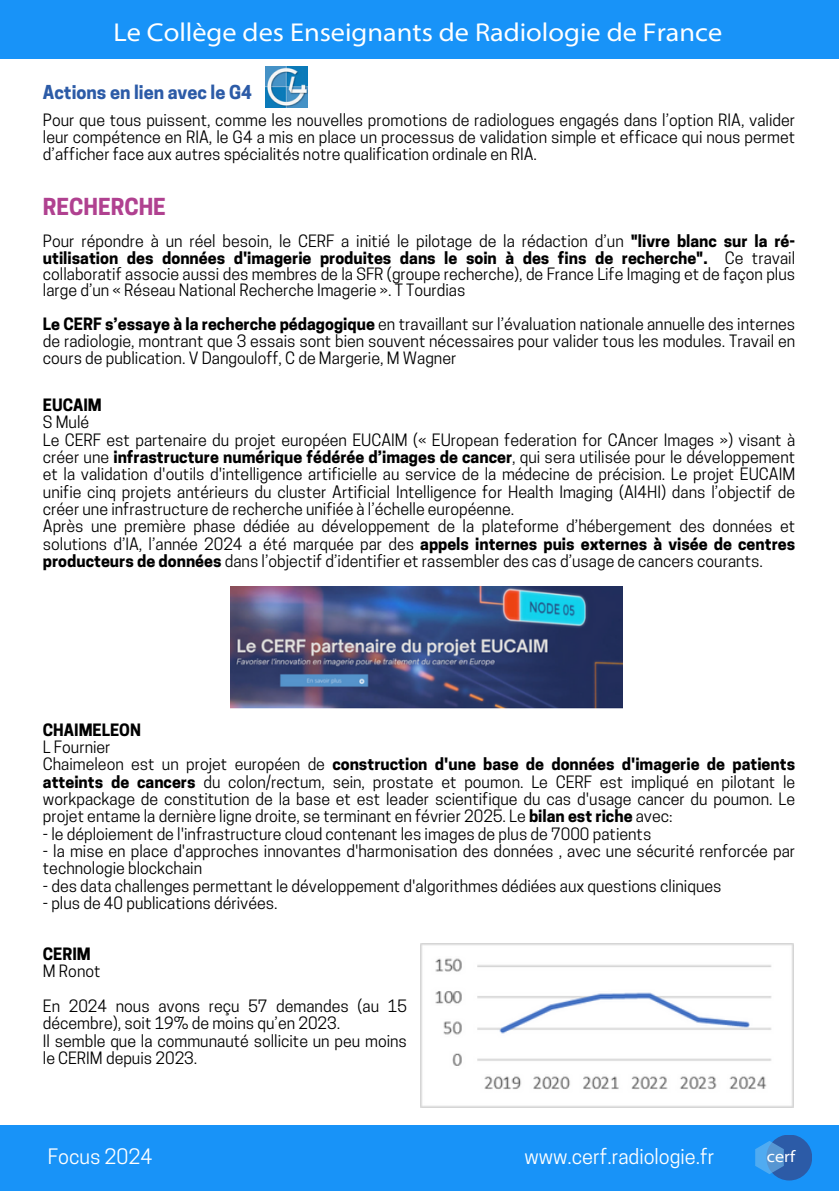
<style>
.page{position:relative;width:839px;height:1191px;background:#fff}
.page>*{position:absolute;margin:0;border:0;box-sizing:border-box;transform-origin:0 0}
.t1{font:semi-expanded 26px "Myriad Pro";color:#fff}
.t2{font:700 22px "Cooper Hewitt";color:#b04190}
.t3{font:20px "Cooper Hewitt";color:#fff}
.t4{font:700 18px "Cooper Hewitt";color:#2c5ba7}
.t5{font:semi-expanded 16.6px "Myriad Pro";color:#fff}
.t6{font:16px/17.4px "Cooper Hewitt";color:#000;text-align:justify}
.t7{font:700 16px "Cooper Hewitt";color:#000}
.s1{font-weight:700}
</style>
<div class="page">
<div style="left:0;top:0;width:838px;height:1191px;background:#1893f8"></div>
<div style="left:766px;top:1135px;width:46px;height:46px;background:#2c5ba7;border-radius:50%"></div>
<svg style="left:755px;top:1141px;width:28px;height:33px"></svg>
<div style="left:0;top:60px;width:838px;height:1065px;background:#fff"></div>
<img style="left:420px;top:944px;width:373px;height:163px">
<img style="left:231px;top:587px;width:391px;height:121px">
<img style="left:265px;top:67px;width:42px;height:40px">
<p class="t1" style="left:113px;top:21px;width:610px">Le Collège des Enseignants de Radiologie de France</p>
<p class="t4" style="left:43px;top:85px;width:210px">Actions en lien avec le G4</p>
<h2 class="t6" style="left:43px;top:113px;width:753px">Pour que tous puissent, comme les nouvelles promotions de radiologues engagés dans l’option RIA, valider leur compétence en RIA, le G4 a mis en place un processus de validation simple et efficace qui nous permet d’afficher face aux autres spécialités notre qualification ordinale en RIA.</h2>
<p class="t2" style="left:43px;top:198px;width:124px">RECHERCHE</p>
<p class="t6" style="left:43px;top:235px;width:753px;line-height:16.4px">Pour répondre à un réel besoin, le CERF a initié le pilotage de la rédaction d’un <span class="s1">"livre blanc sur la ré&shy;utilisation des données d'imagerie produites dans le soin à des fins de recherche".</span> Ce travail collaboratif associe aussi des membres de la SFR (groupe recherche), de France Life Imaging et de façon plus large d’un « Réseau National Recherche Imagerie ». T Tourdias</p>
<p class="t6" style="left:43px;top:317px;width:753px"><span class="s1">Le CERF s’essaye à la recherche pédagogique</span> en travaillant sur l’évaluation nationale annuelle des internes de radiologie, montrant que 3 essais sont bien souvent nécessaires pour valider tous les modules. Travail en cours de publication. V Dangouloff, C de Margerie, M Wagner</p>
<p class="t7" style="left:43px;top:399px;width:60px">EUCAIM</p>
<p class="t6" style="left:43px;top:416px;width:48px">S Mulé</p>
<p class="t6" style="left:43px;top:433px;width:753px">Le CERF est partenaire du projet européen EUCAIM (« EUropean federation for CAncer Images ») visant à créer une <span class="s1">infrastructure numérique fédérée d’images de cancer</span>, qui sera utilisée pour le développement et la validation d'outils d'intelligence artificielle au service de la médecine de précision. Le projet EUCAIM unifie cinq projets antérieurs du cluster Artificial Intelligence for Health Imaging (AI4HI) dans l’objectif de créer une infrastructure de recherche unifiée à l’échelle européenne.</p>
<p class="t6" style="left:43px;top:520px;width:753px">Après une première phase dédiée au développement de la plateforme d’hébergement des données et solutions d’IA, l’année 2024 a été marquée par des <span class="s1">appels internes puis externes à visée de centres producteurs de données</span> dans l’objectif d’identifier et rassembler des cas d’usage de cancers courants.</p>
<p class="t7" style="left:43px;top:724px;width:100px">CHAIMELEON</p>
<p class="t6" style="left:43px;top:740px;width:69px">L Fournier</p>
<p class="t6" style="left:43px;top:758px;width:753px">Chaimeleon est un projet européen de <span class="s1">construction d'une base de données d'imagerie de patients atteints de cancers</span> du colon/rectum, sein, prostate et poumon. Le CERF est impliqué en pilotant le workpackage de constitution de la base et est leader scientifique du cas d'usage cancer du poumon. Le projet entame la dernière ligne droite, se terminant en février 2025. Le <span class="s1">bilan est riche</span> avec:</p>
<p class="t6" style="left:43px;top:827px;width:610px">- le déploiement de l'infrastructure cloud contenant les images de plus de 7000 patients</p>
<p class="t6" style="left:43px;top:844px;width:753px">- la mise en place d'approches innovantes d'harmonisation des données , avec une sécurité renforcée par technologie blockchain</p>
<p class="t6" style="left:43px;top:879px;width:680px">- des data challenges permettant le développement d'algorithmes dédiées aux questions cliniques</p>
<p class="t6" style="left:43px;top:896px;width:236px">- plus de 40 publications dérivées.</p>
<p class="t7" style="left:43px;top:948px;width:49px">CERIM</p>
<p class="t6" style="left:43px;top:965px;width:59px">M Ronot</p>
<p class="t6" style="left:43px;top:999px;width:365px">En 2024 nous avons reçu 57 demandes (au 15 décembre), soit 19% de moins qu’en 2023.</p>
<p class="t6" style="left:43px;top:1034px;width:365px">Il semble que la communauté sollicite un peu moins le CERIM depuis 2023.</p>
<p class="t3" style="left:48px;top:1149px;width:106px">Focus 2024</p>
<h4 class="t3" style="left:524px;top:1149px;width:191px">www.cerf.radiologie.fr</h4>
<h1 class="t5" style="left:766px;top:1149px;width:30px">cerf</h1>
</div>
